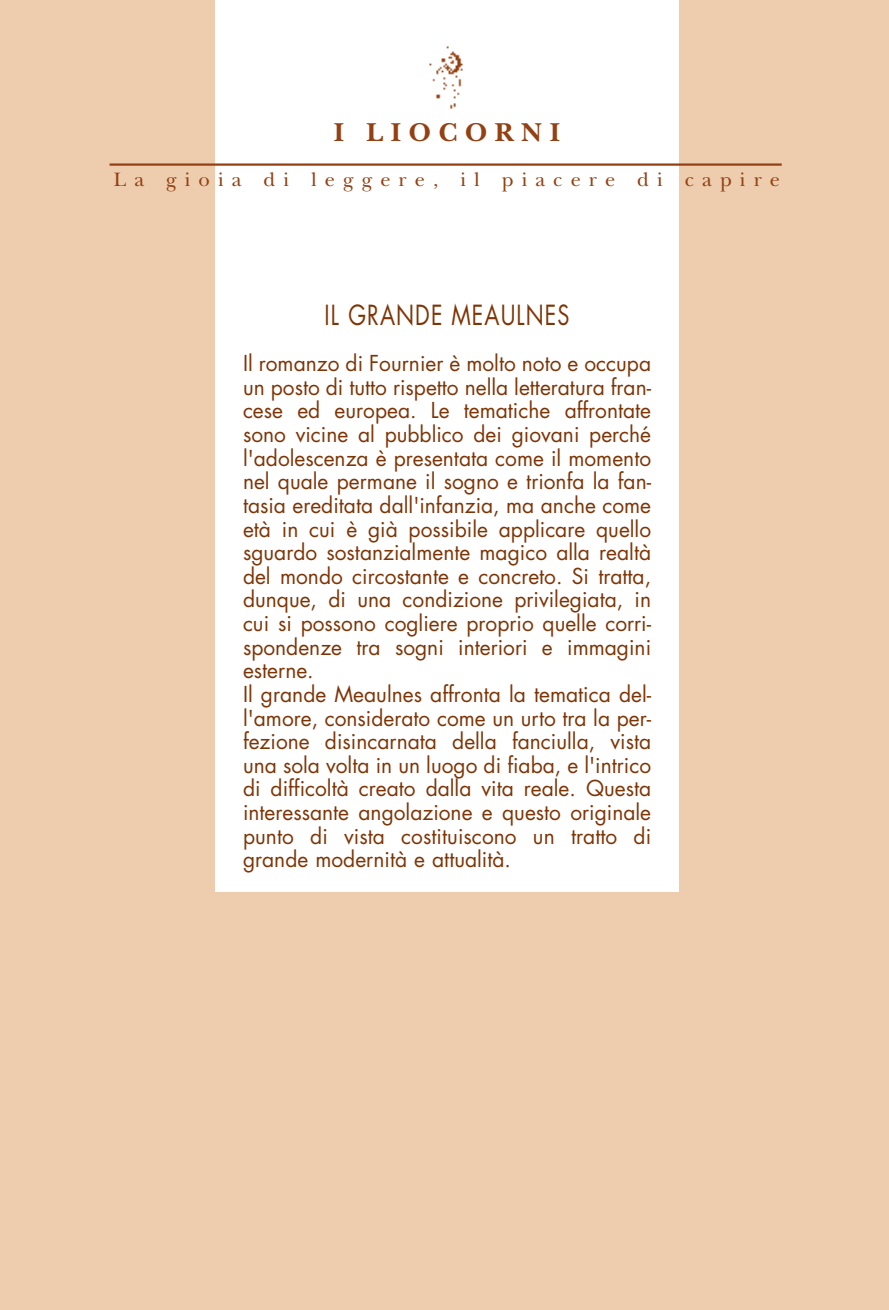
<style>
.page{position:relative;width:889px;height:1310px;background:#fff}
.page>*{position:absolute;margin:0;border:0;box-sizing:border-box;transform-origin:0 0}
.t1{font:27px "Futura";letter-spacing:.05em;color:#7e3506;scale:.8 1}
.t2{font:700 27px "New Baskerville";letter-spacing:.275em;color:#934112}
.t3{font:21.38px/23.6px "Futura";color:#7e3506}
.t4{font:20.25px "New Baskerville";letter-spacing:.4em;color:#934112}
</style>
<div class="page">
<div style="left:0;top:0;width:888px;height:1310px;background:#edcdae"></div>
<div style="left:215px;top:0;width:463px;height:891px;background:#fff"></div>
<img style="left:429px;top:46px;width:34px;height:63px">
<hr style="left:109px;top:163px;width:672px;height:3px;background:#934112">
<p class="t2" style="left:334px;top:115px;width:228px">I LIOCORNI</p>
<p class="t4" style="left:114px;top:172px;width:667px">La gioia di leggere, il piacere di capire</p>
<p class="t1" style="left:324px;top:303px;width:307px">IL GRANDE MEAULNES</p>
<p class="t3" style="left:243px;top:353px;width:409px">Il romanzo di Fournier è molto noto e occupa un posto di tutto rispetto nella letteratura fran&shy;cese ed europea. Le tematiche affrontate sono vicine al pubblico dei giovani perché l'adolescenza è presentata come il momento nel quale permane il sogno e trionfa la fan&shy;tasia ereditata dall'infanzia, ma anche come età in cui è già possibile applicare quello sguardo sostanzialmente magico alla realtà del mondo circostante e concreto. Si tratta, dunque, di una condizione privilegiata, in cui si possono cogliere proprio quelle corri&shy;spondenze tra sogni interiori e immagini esterne.<br>Il grande Meaulnes affronta la tematica del&shy;l'amore, considerato come un urto tra la per&shy;fezione disincarnata della fanciulla, vista una sola volta in un luogo di fiaba, e l'intrico di difficoltà creato dalla vita reale. Questa interessante angolazione e questo originale punto di vista costituiscono un tratto di grande modernità e attualità.</p>
</div>
